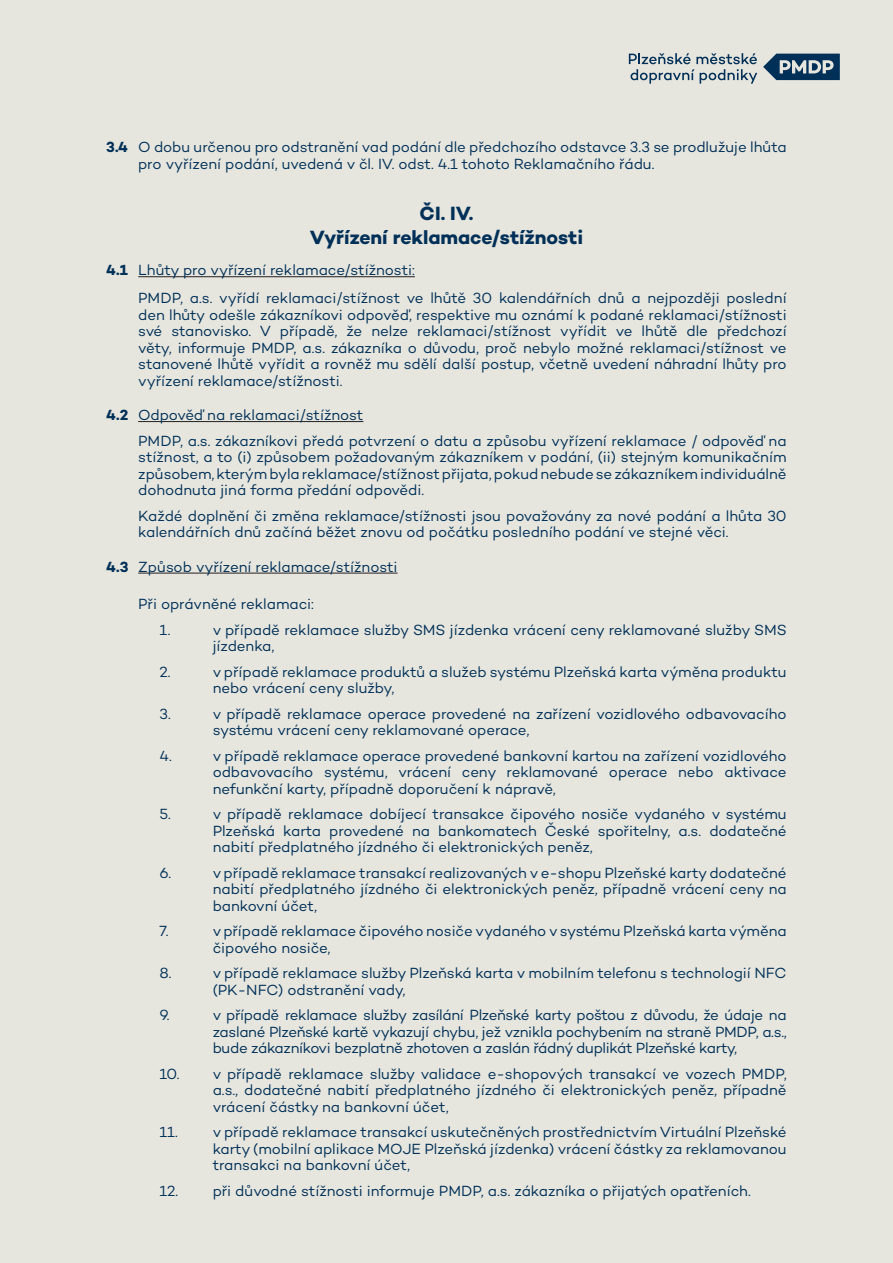
<style>
.page{position:relative;width:893px;height:1263px;background:#e7e6de}
.page>*{position:absolute;margin:0;border:0;box-sizing:border-box;transform-origin:0 0}
.No_Spacing{font:700 19.5px "Campton";color:#003058}
.Style4{font:15px/16.5px "Campton";letter-spacing:-.005em;color:#003058;text-align:justify}
.Style10{font:15px/16.5px "Campton";letter-spacing:-.005em;color:#003058;text-align:justify}
.s1{font-weight:700}
</style>
<div class="page">
<svg style="left:763px;top:54px;width:77px;height:26px"></svg>
<svg style="left:629px;top:53px;width:128px;height:31px"></svg>
<hr style="left:138px;top:276px;width:277px;height:1px;background:#231f20">
<hr style="left:138px;top:421px;width:225px;height:1px;background:#231f20">
<hr style="left:138px;top:573px;width:260px;height:1px;background:#231f20">
<p class="Style4" style="left:138px;top:139px;width:650px;text-indent:-32px"><span class="s1">3.4</span> O dobu určenou pro odstranění vad podání dle předchozího odstavce 3.3 se prodlužuje lhůta pro vyřízení podání, uvedená v čl. IV. odst. 4.1 tohoto Reklamačního řádu.</p>
<p class="No_Spacing" style="left:420px;top:201px;width:55px">ČI. IV.</p>
<p class="No_Spacing" style="left:310px;top:225px;width:275px">Vyřízení reklamace/stížnosti</p>
<p class="Style4" style="left:106px;top:262px;width:310px"><span class="s1">4.1</span> Lhůty pro vyřízení reklamace/stížnosti:</p>
<p class="Style4" style="left:138px;top:289px;width:650px">PMDP, a.s. vyřídí reklamaci/stížnost ve lhůtě 30 kalendářních dnů a nejpozději poslední den lhůty odešle zákazníkovi odpověď, respektive mu oznámí k podané reklamaci/stížnosti své stanovisko. V případě, že nelze reklamaci/stížnost vyřídit ve lhůtě dle předchozí věty, informuje PMDP, a.s. zákazníka o důvodu, proč nebylo možné reklamaci/stížnost ve stanovené lhůtě vyřídit a rovněž mu sdělí další postup, včetně uvedení náhradní lhůty pro vyřízení reklamace/stížnosti.</p>
<p class="Style4" style="left:106px;top:406px;width:259px"><span class="s1">4.2</span> Odpověď na reklamaci/stížnost</p>
<p class="Style10" style="left:138px;top:432px;width:650px">PMDP, a.s. zákazníkovi předá potvrzení o datu a způsobu vyřízení reklamace / odpověď na stížnost, a to (i) způsobem požadovaným zákazníkem v podání, (ii) stejným komunikačním způsobem, kterým byla reklamace/stížnost přijata, pokud nebude se zákazníkem individuálně dohodnuta jiná forma předání odpovědi.</p>
<p class="Style10" style="left:138px;top:507px;width:650px">Každé doplnění či změna reklamace/stížnosti jsou považovány za nové podání a lhůta 30 kalendářních dnů začíná běžet znovu od počátku posledního podání ve stejné věci.</p>
<p class="Style4" style="left:106px;top:558px;width:293px"><span class="s1">4.3</span> Způsob vyřízení reklamace/stížnosti</p>
<p class="Style4" style="left:138px;top:595px;width:177px">Při oprávněné reklamaci:</p>
<p class="Style4" style="left:159px;top:621px;width:12px">1.</p>
<p class="Style4" style="left:213px;top:621px;width:575px">v případě reklamace služby SMS jízdenka vrácení ceny reklamované služby SMS jízdenka,</p>
<p class="Style4" style="left:159px;top:663px;width:13px">2.</p>
<p class="Style4" style="left:213px;top:663px;width:575px">v případě reklamace produktů a služeb systému Plzeňská karta výměna produktu nebo vrácení ceny služby,</p>
<p class="Style4" style="left:159px;top:705px;width:13px">3.</p>
<p class="Style4" style="left:213px;top:705px;width:575px">v případě reklamace operace provedené na zařízení vozidlového odbavovacího systému vrácení ceny reklamované operace,</p>
<p class="Style4" style="left:159px;top:747px;width:14px">4.</p>
<p class="Style4" style="left:213px;top:747px;width:575px">v případě reklamace operace provedené bankovní kartou na zařízení vozidlového odbavovacího systému, vrácení ceny reklamované operace nebo aktivace nefunkční karty, případně doporučení k nápravě,</p>
<p class="Style4" style="left:159px;top:805px;width:13px">5.</p>
<p class="Style4" style="left:213px;top:805px;width:575px">v případě reklamace dobíjecí transakce čipového nosiče vydaného v systému Plzeňská karta provedené na bankomatech České spořitelny, a.s. dodatečné nabití předplatného jízdného či elektronických peněz,</p>
<p class="Style4" style="left:159px;top:864px;width:13px">6.</p>
<p class="Style4" style="left:213px;top:864px;width:575px">v případě reklamace transakcí realizovaných v e-shopu Plzeňské karty dodatečné nabití předplatného jízdného či elektronických peněz, případně vrácení ceny na bankovní účet,</p>
<p class="Style4" style="left:159px;top:922px;width:11px">7.</p>
<p class="Style4" style="left:213px;top:922px;width:575px">vpřípadě reklamace čipového nosiče vydaného vsystému Plzeňská karta výměna čipového nosiče,</p>
<p class="Style4" style="left:159px;top:964px;width:14px">8.</p>
<p class="Style4" style="left:213px;top:964px;width:575px">v případě reklamace služby Plzeňská karta v mobilním telefonu s technologií NFC (PK-NFC) odstranění vady,</p>
<p class="Style4" style="left:159px;top:1006px;width:12px">9.</p>
<p class="Style4" style="left:213px;top:1006px;width:576px">v případě reklamace služby zasílání Plzeňské karty poštou z důvodu, že údaje na zaslané Plzeňské kartě vykazují chybu, jež vznikla pochybením na straně PMDP, a.s., bude zákazníkovi bezplatně zhotoven a zaslán řádný duplikát Plzeňské karty,</p>
<p class="Style4" style="left:213px;top:1065px;width:576px;text-indent:-53px">10. v případě reklamace služby validace e-shopových transakcí ve vozech PMDP, a.s., dodatečné nabití předplatného jízdného či elektronických peněz, případně vrácení částky na bankovní účet,</p>
<p class="Style4" style="left:213px;top:1123px;width:575px;text-indent:-53px">11. v případě reklamace transakcí uskutečněných prostřednictvím Virtuální Plzeňské karty (mobilní aplikace MOJE Plzeňská jízdenka) vrácení částky za reklamovanou transakci na bankovní účet,</p>
<p class="Style4" style="left:159px;top:1182px;width:593px">12. při důvodné stížnosti informuje PMDP, a.s. zákazníka o přijatých opatřeních.</p>
</div>
